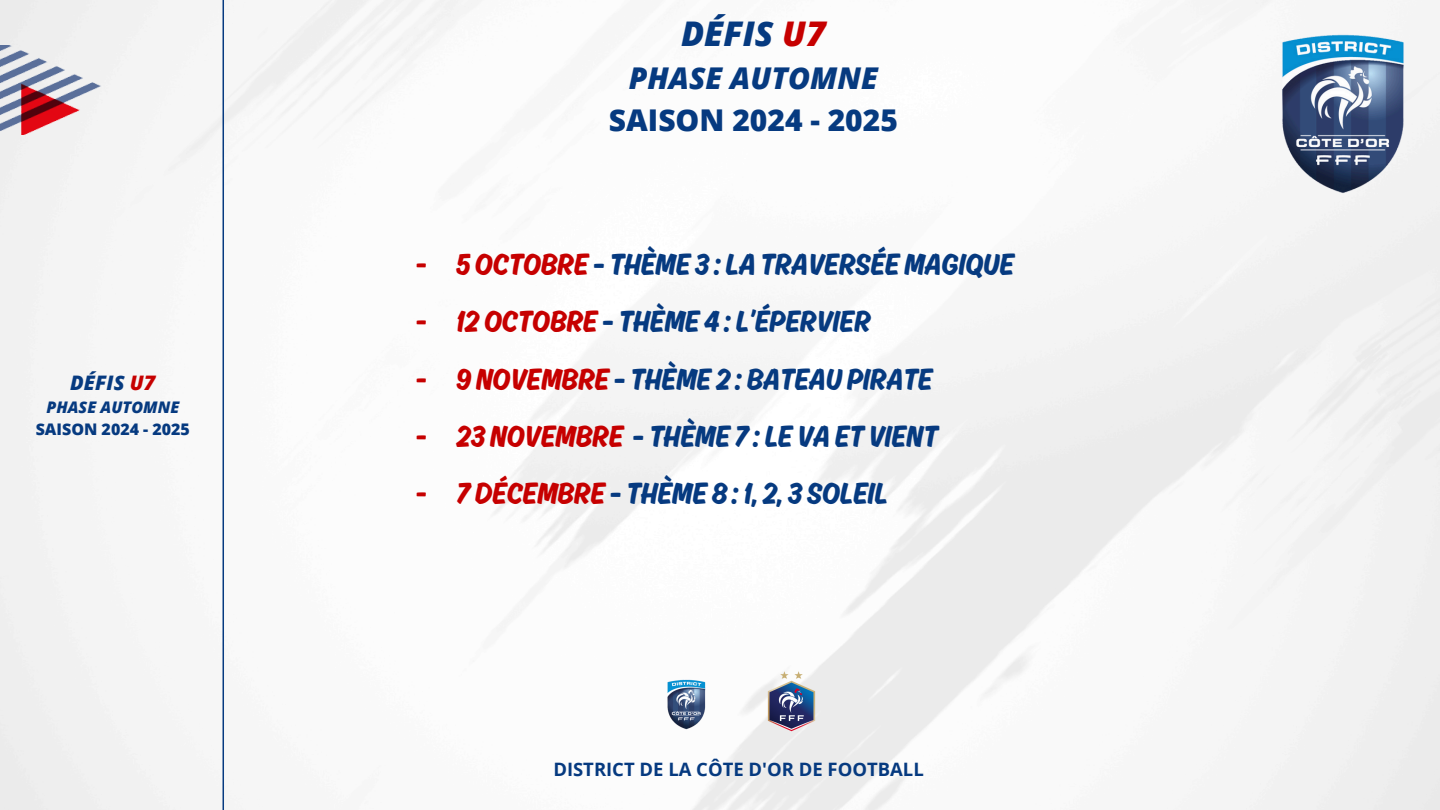
<style>
.page{position:relative;width:1440px;height:810px;background:#fff}
.page>*{position:absolute;margin:0;border:0;box-sizing:border-box;transform-origin:0 0}
.t1{font:italic 800 34px "Open Sans";color:#063a80}
.t2{font:31.9px/57.3px "Ahkio";color:#063a80}
.t3{font:800 30px "Open Sans";color:#063a80}
.t4{font:italic 800 30px "Open Sans";color:#063a80}
.t5{font:29.9px "Ahkio";color:#c60000}
.t6{font:italic 800 20px "Open Sans";color:#063a80}
.t7{font:700 18.5px "Open Sans";color:#063a80}
.t8{font:800 16px "Open Sans";color:#063a80}
.t9{font:italic 800 16px "Open Sans";color:#063a80}
.s1{color:#c60000}
</style>
<div class="page">
<img style="left:0;top:0;width:1440px;height:810px">
<img style="left:0;top:46px;width:101px;height:88px">
<hr style="left:223px;top:0;width:1px;height:810px;background:#063a80">
<img style="left:753px;top:664px;width:76px;height:81px">
<img style="left:648px;top:664px;width:78px;height:79px">
<img style="left:1262px;top:0;width:151px;height:230px">
<p class="t6" style="left:70px;top:369px;width:87px">DÉFIS <span class="s1">U7</span></p>
<p class="t9" style="left:46px;top:396px;width:134px">PHASE AUTOMNE</p>
<h3 class="t8" style="left:36px;top:418px;width:156px">SAISON 2024 - 2025</h3>
<p class="t1" style="left:681px;top:10px;width:146px">DÉFIS <span class="s1">U7</span></p>
<p class="t4" style="left:629px;top:57px;width:251px">PHASE AUTOMNE</p>
<p class="t3" style="left:609px;top:99px;width:291px">SAISON 2024 - 2025</p>
<p class="t5" style="left:416px;top:246px;width:13px">-</p>
<p class="t5" style="left:416px;top:303px;width:13px">-</p>
<p class="t5" style="left:416px;top:361px;width:13px">-</p>
<h1 class="t5" style="left:416px;top:418px;width:13px">-</h1>
<p class="t5" style="left:416px;top:475px;width:13px">-</p>
<p class="t2" style="left:456px;top:235px;width:560px"><span class="s1">5 OCTOBRE</span> - THÈME 3 : LA TRAVERSÉEMAGIQUE <span class="s1">12 OCTOBRE</span> - THÈME 4 : L’ÉPERVIER<br><span class="s1">9 NOVEMBRE</span> - THÈME 2 : BATEAU PIRATE<br><span class="s1">23 NOVEMBRE</span> - THÈME 7 : LE VA ET VIENT<br><span class="s1">7 DÉCEMBRE</span> - THÈME 8 : 1, 2, 3 SOLEIL</p>
<p class="t7" style="left:553px;top:756px;width:372px">DISTRICT DE LA CÔTE D'OR DE FOOTBALL</p>
</div>
